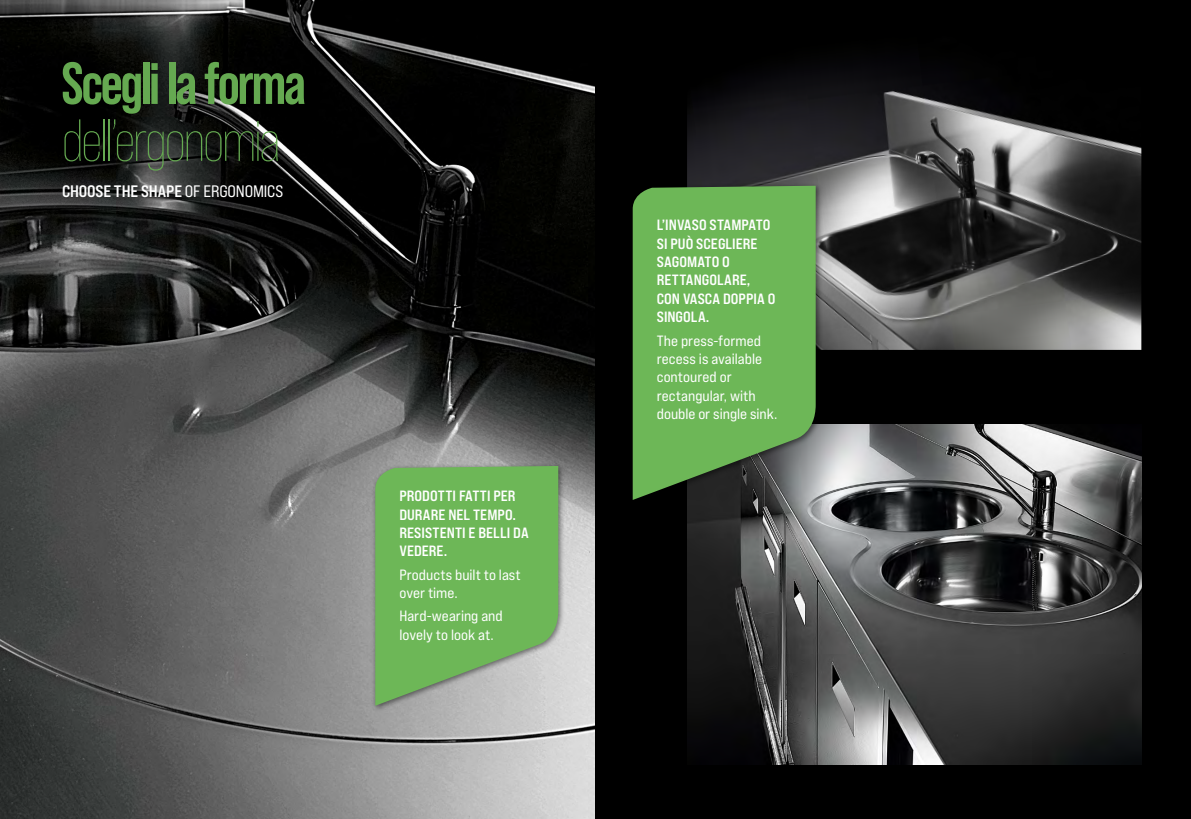
<style>
.page{position:relative;width:1191px;height:819px;background:#fff}
.page>*{position:absolute;margin:0;border:0;box-sizing:border-box;transform-origin:0 0}
.t1{font:300 59.24px/56.9px "Bebas Neue Pro";letter-spacing:-.045em;color:#65a951}
.t2{font:700 expanded 16.62px "Bebas Neue Pro";letter-spacing:-.005em;color:#fff}
.t3{font:expanded 14.88px/18.4px "Bebas Neue Pro";color:#fff}
.t4{font:700 expanded 14.88px/18.4px "Bebas Neue Pro";letter-spacing:.005em;color:#fff}
.s1{font-weight:700}
.s2{font-weight:400}
</style>
<div class="page">
<img style="left:0;top:0;width:595px;height:819px">
<div style="left:595px;top:0;width:596px;height:819px;background:#000"></div>
<img style="left:687px;top:64px;width:454px;height:286px">
<img style="left:687px;top:424px;width:454px;height:340px">
<div style="left:371px;top:462px;width:194px;height:250px;background:#000;opacity:.48"></div>
<svg style="left:375px;top:466px;width:183px;height:239px;background:#78b765"></svg>
<div style="left:629px;top:182px;width:193px;height:324px;background:#000;opacity:.48"></div>
<svg style="left:632px;top:186px;width:183px;height:314px;background:#67a954"></svg>
<p class="t1" style="left:61px;top:55px;width:246px"><span class="s1">Scegli la forma </span>dell’ergonomia</p>
<p class="t2" style="left:62px;top:181px;width:223px">CHOOSE THE SHAPE <span class="s2">OF ERGONOMICS</span></p>
<p class="t4" style="left:399px;top:486px;width:118px">PRODOTTI FATTI PER<br>DURARE NEL TEMPO.</p>
<p class="t4" style="left:399px;top:523px;width:131px">RESISTENTI E BELLI DA<br>VEDERE.</p>
<p class="t3" style="left:399px;top:565px;width:123px">Products built to last over time.</p>
<p class="t3" style="left:399px;top:606px;width:105px">Hard-wearing and lovely to look at.</p>
<p class="t4" style="left:657px;top:215px;width:120px">L’INVASO STAMPATO<br>SI PUÒ SCEGLIERE<br>SAGOMATO O<br>RETTANGOLARE,<br>CON VASCA DOPPIA O<br>SINGOLA.</p>
<p class="t3" style="left:657px;top:331px;width:122px">The press-formed recess is available contoured or rectangular, with double or single sink.</p>
</div>
